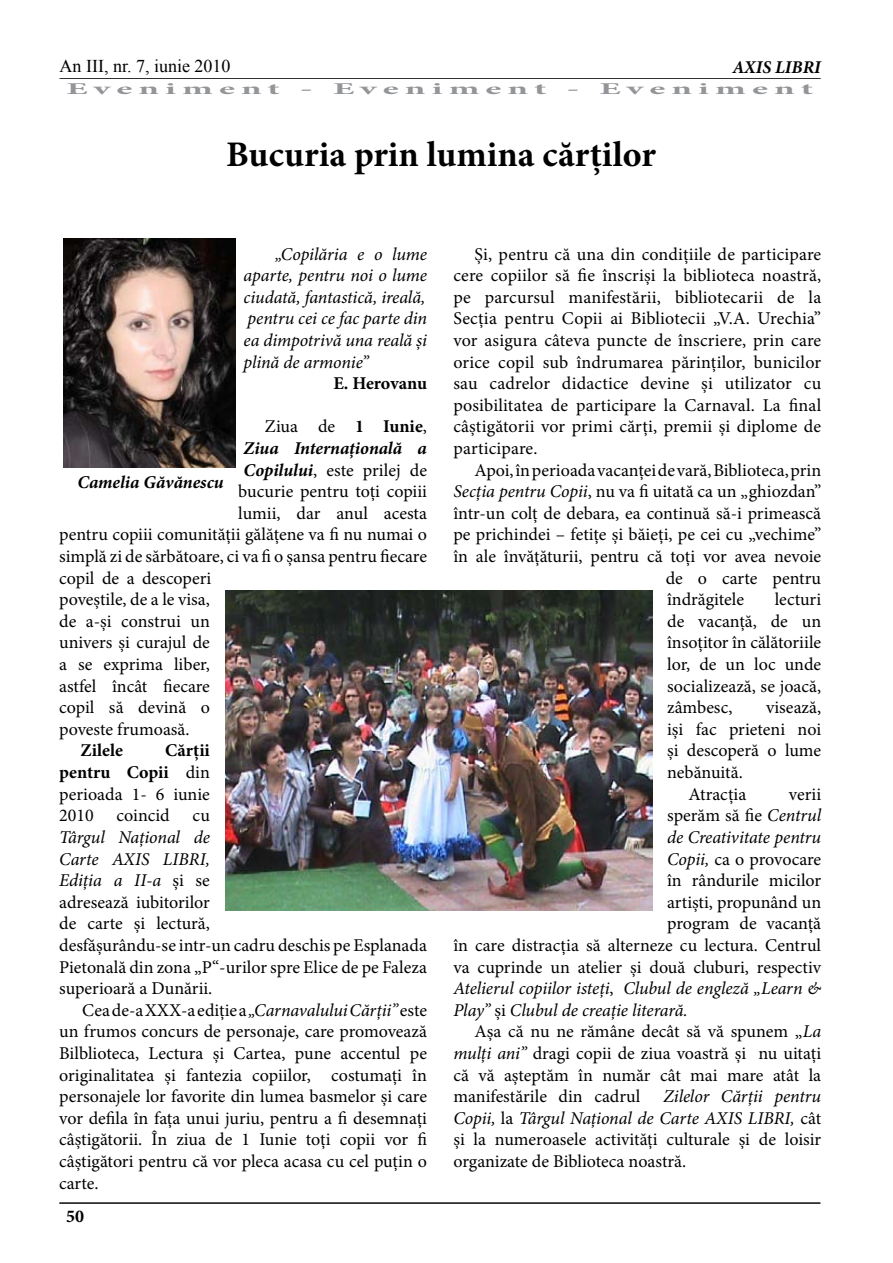
<style>
.page{position:relative;width:893px;height:1263px;background:#fff}
.page>*{position:absolute;margin:0;border:0;box-sizing:border-box;transform-origin:0 0}
.t1{font:700 36px "Minion Pro";color:#000}
.t2{font:18px/21.6px "Minion Pro";color:#000;text-align:justify}
.t3{font:italic 18px/21.6px "Minion Pro";letter-spacing:-.01em;color:#000;text-align:justify}
.t4{font:italic 700 18px "Minion Pro";color:#000}
.t5{font:18px "Times New Roman";color:#000}
.t6{font:700 18px "Minion Pro";letter-spacing:-.005em;color:#000}
.t7{font:700 16.5px "Minion Pro";letter-spacing:.165em;color:#939598;scale:2.21 1}
.s1{font-weight:700}
.s2{font-weight:700;font-style:italic}
.s3{font-style:italic}
.s4{font-style:normal}
</style>
<div class="page">
<hr style="left:60px;top:78px;width:761px;height:1px;background:#000">
<hr style="left:59px;top:1202px;width:761px;height:2px;background:#000">
<img style="left:63px;top:238px;width:172px;height:230px">
<img style="left:225px;top:590px;width:428px;height:321px">
<p class="t5" style="left:60px;top:54px;width:172px">An III, nr. 7, iunie 2010</p>
<p class="t4" style="left:732px;top:54px;width:90px">AXIS LIBRI</p>
<p class="t7" style="left:67px;top:77px;width:339px">Eveniment - Eveniment - Eveniment</p>
<h1 class="t1" style="left:226px;top:129px;width:431px">Bucuria prin lumina cărţilor</h1>
<p class="t3" style="left:244px;top:243px;width:185px;text-indent:32px">„Copilăria e o lume aparte, pentru noi o lume ciudată, fantastică, ireală, pentru cei ce fac parte din ea dimpotrivă una reală şi plină de armonie”</p>
<p class="t6" style="left:333px;top:371px;width:95px">E. Herovanu</p>
<p class="t2" style="left:265px;top:416px;width:164px">Ziua de <span class="s1">1 Iunie</span>,</p>
<p class="t4" style="left:244px;top:435px;width:185px">Ziua Internaţională a</p>
<p class="t2" style="left:244px;top:459px;width:185px"><span class="s2">Copilului</span>, este prilej de</p>
<p class="t2" style="left:238px;top:481px;width:190px">bucurie pentru toţi copiii</p>
<p class="t2" style="left:238px;top:502px;width:190px">lumii, dar anul acesta</p>
<p class="t2" style="left:59px;top:524px;width:369px">pentru copiii comunităţii gălăţene va fi nu numai o</p>
<p class="t2" style="left:59px;top:546px;width:369px">simplă zi de sărbătoare, ci va fi o şansa pentru fiecare</p>
<p class="t2" style="left:59px;top:567px;width:154px">copil de a descoperi</p>
<p class="t2" style="left:59px;top:589px;width:152px">poveştile, de a le visa,</p>
<p class="t2" style="left:59px;top:610px;width:152px">de a-şi construi un</p>
<p class="t2" style="left:59px;top:632px;width:152px">univers şi curajul de</p>
<p class="t2" style="left:59px;top:654px;width:152px">a se exprima liber,</p>
<p class="t2" style="left:59px;top:675px;width:152px">astfel încât fiecare</p>
<p class="t2" style="left:59px;top:697px;width:152px">copil să devină o</p>
<p class="t2" style="left:59px;top:718px;width:132px">poveste frumoasă.</p>
<p class="t6" style="left:80px;top:738px;width:44px">Zilele</p>
<p class="t4" style="left:77px;top:470px;width:148px">Camelia Găvănescu</p>
<p class="t2" style="left:59px;top:740px;width:152px;text-indent:106px"><span class="s1">Cărţii pentru Copii</span> din perioada 1- 6 iunie 2010</p>
<p class="t2" style="left:117px;top:805px;width:55px">coincid</p>
<p class="t2" style="left:193px;top:805px;width:19px">cu</p>
<p class="t2" style="left:59px;top:826px;width:369px;text-align:left"><span class="s3">Târgul Naţional de<br>Carte AXIS LIBRI,<br>Ediţia a II-a</span> şi se<br>adresează iubitorilor<br>de carte şi lectură,<br>desfășurându-se intr-un cadru deschis pe Esplanada<br>Pietonală din zona „P“-urilor spre Elice de pe Faleza superioară a Dunării.</p>
<p class="t2" style="left:59px;top:999px;width:369px;text-indent:23px">Cea de-a XXX-a ediţie a <span class="s3">„Carnavalului Cărţii”</span> este un frumos concurs de personaje, care promovează Bilblioteca, Lectura şi Cartea, pune accentul pe originalitatea şi fantezia copiilor, costumaţi în personajele lor favorite din lumea basmelor şi care vor defila în faţa unui juriu, pentru a fi desemnați câştigătorii. În ziua de 1 Iunie toţi copii vor fi câştigători pentru că vor pleca acasa cu cel puţin o carte.</p>
<p class="t6" style="left:66px;top:1203px;width:19px">50</p>
<p class="t2" style="left:453px;top:243px;width:369px;text-indent:21px">Şi, pentru că una din condiţiile de participare cere copiilor să fie înscrişi la biblioteca noastră, pe parcursul manifestării, bibliotecarii de la Secţia pentru Copii ai Bibliotecii „V.A. Urechia” vor asigura câteva puncte de înscriere, prin care orice copil sub îndrumarea părinţilor, bunicilor sau cadrelor didactice devine şi utilizator cu posibilitatea de participare la Carnaval. La final câştigătorii vor primi cărţi, premii şi diplome de participare.</p>
<p class="t2" style="left:475px;top:459px;width:348px">Apoi, în perioada vacanţei de vară, Biblioteca, prin</p>
<p class="t2" style="left:453px;top:481px;width:369px"><span class="s3">Secţia pentru Copii</span>, nu va fi uitată ca un „ghiozdan”</p>
<p class="t2" style="left:453px;top:502px;width:369px">într-un colţ de debara, ea continuă să-i primească</p>
<p class="t2" style="left:453px;top:524px;width:369px">pe prichindei – fetiţe şi băieţi, pe cei cu „vechime”</p>
<p class="t2" style="left:453px;top:546px;width:369px">în ale învăţăturii, pentru că toţi vor avea nevoie</p>
<p class="t2" style="left:666px;top:567px;width:157px">de o carte pentru</p>
<p class="t2" style="left:667px;top:589px;width:78px">îndrăgitele</p>
<p class="t2" style="left:667px;top:589px;width:156px;text-indent:108px">lecturi de vacanţă, de un însoţitor în călătoriile lor, de un loc unde socializează, se joacă, zâmbesc,</p>
<p class="t2" style="left:766px;top:697px;width:57px">visează,</p>
<p class="t2" style="left:667px;top:718px;width:156px">işi fac prieteni noi</p>
<p class="t2" style="left:667px;top:740px;width:156px">şi descoperă o lume</p>
<p class="t2" style="left:667px;top:762px;width:77px">nebănuită.</p>
<p class="t2" style="left:688px;top:783px;width:59px">Atracţia</p>
<p class="t2" style="left:789px;top:783px;width:34px">verii</p>
<p class="t2" style="left:667px;top:805px;width:156px">sperăm să fie <span class="s3">Centrul</span></p>
<p class="t3" style="left:667px;top:826px;width:156px">de Creativitate pentru</p>
<p class="t2" style="left:667px;top:848px;width:156px"><span class="s3">Copii,</span> ca o provocare</p>
<p class="t2" style="left:667px;top:870px;width:156px">în rândurile micilor</p>
<p class="t2" style="left:667px;top:891px;width:156px">artişti, propunând un</p>
<p class="t2" style="left:667px;top:913px;width:156px">program de vacanţă</p>
<p class="t2" style="left:453px;top:934px;width:369px">în care distracţia să alterneze cu lectura. Centrul</p>
<p class="t2" style="left:453px;top:956px;width:369px">va cuprinde un atelier şi două cluburi, respectiv</p>
<p class="t3" style="left:453px;top:977px;width:369px">Atelierul copiilor isteţi<span class="s4">,</span> Clubul de engleză „Learn &amp;</p>
<p class="t3" style="left:453px;top:999px;width:236px">Play” <span class="s4">şi</span> Clubul de creaţie literară.</p>
<p class="t2" style="left:475px;top:1021px;width:348px">Aşa că nu ne rămâne decât să vă spunem „<span class="s3">La</span></p>
<p class="t2" style="left:453px;top:1042px;width:369px"><span class="s3">mulţi ani”</span> dragi copii de ziua voastră şi nu uitaţi</p>
<p class="t2" style="left:453px;top:1064px;width:369px">că vă aşteptăm în număr cât mai mare atât la</p>
<p class="t2" style="left:453px;top:1086px;width:189px">manifestările din cadrul</p>
<p class="t2" style="left:453px;top:1086px;width:369px;text-indent:210px"><span class="s3">Zilelor Cărţii pentru Copii,</span> la <span class="s3">Târgul Naţional de Carte AXIS LIBRI,</span> cât şi la numeroasele activităţi culturale şi de loisir organizate de Biblioteca noastră.</p>
</div>
